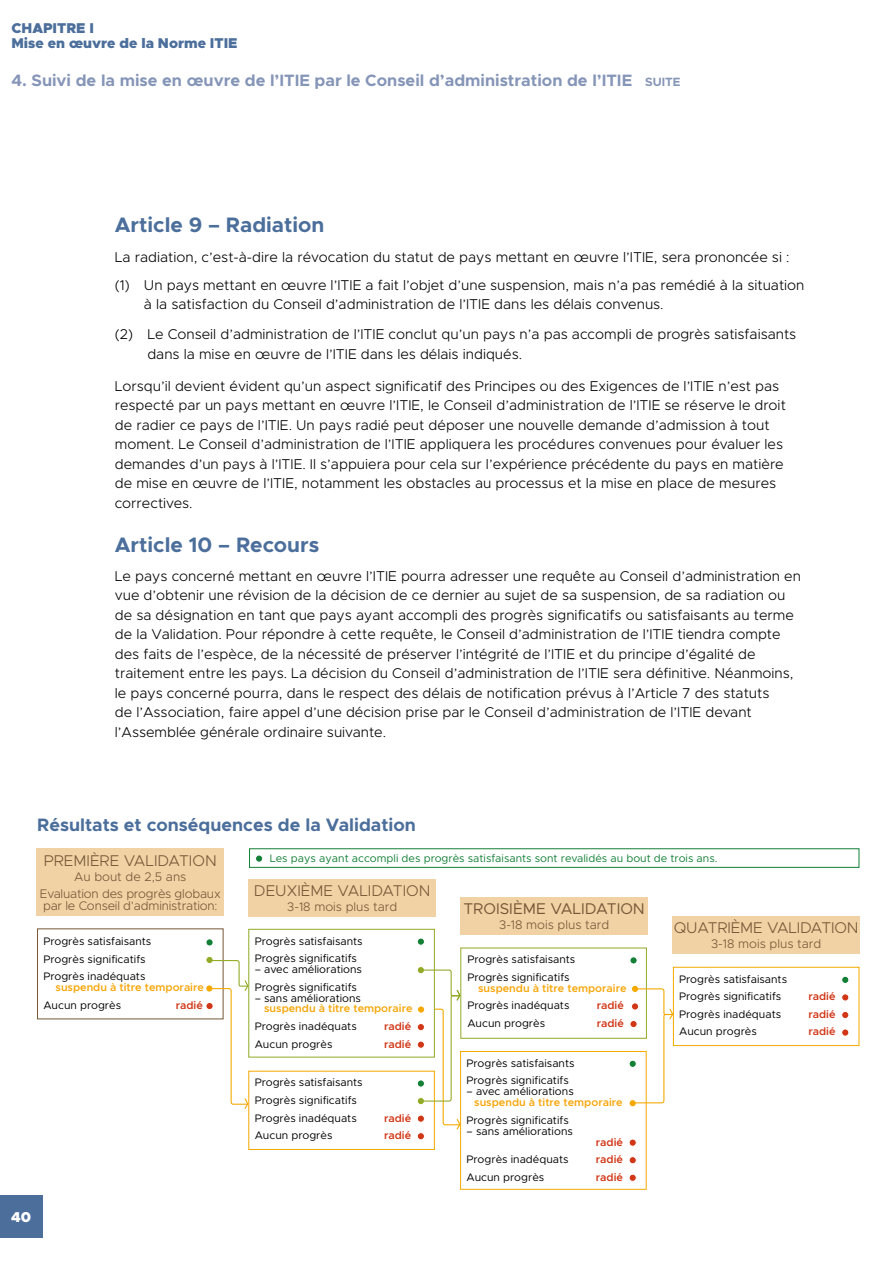
<style>
.page{position:relative;width:893px;height:1263px;background:#fff}
.page>*{position:absolute;margin:0;border:0;box-sizing:border-box;transform-origin:0 0}
.t1{font:700 21px "Metropolis";color:#4b6e9b}
.t2{font:700 18px "Metropolis";color:#4b6e9b}
.t3{font:700 16.5px "Metropolis";color:#8595b7}
.t4{font:300 15.6px "Metropolis";color:#765737}
.t5{font:15.6px "Metropolis";color:#765737}
.t6{font:900 14.4px "Metropolis";color:#fff}
.t7{font:300 14.25px/19.5px "Metropolis";color:#000}
.t8{font:900 14.25px/15.8px "Metropolis";color:#4b6e9b}
.t9{font:300 12.45px/17px "Metropolis";letter-spacing:-.015em;color:#765737;text-align:center}
.t10{font:10.95px/17.5px "Metropolis";color:#000}
.t11{font:600 10.95px "Metropolis";color:#f7a70a}
.t12{font:10.95px "Metropolis";color:#138036}
.t13{font:600 10.95px "Metropolis";color:#d13717}
.s1{font-size:12px}
</style>
<div class="page">
<div style="left:0;top:1195px;width:43px;height:42px;background:#4b6e9b"></div>
<div style="left:37px;top:848px;width:187px;height:68px;background:#f0d2a5"></div>
<div style="left:248px;top:879px;width:188px;height:37px;background:#f0d2a5"></div>
<div style="left:460px;top:897px;width:188px;height:37px;background:#f0d2a5"></div>
<div style="left:672px;top:916px;width:188px;height:37px;background:#f0d2a5"></div>
<div style="left:249px;top:848px;width:610px;height:20px;border:1px solid #138036"></div>
<svg style="left:37px;top:928px;width:823px;height:262px"></svg>
<div style="left:255px;top:855px;width:8px;height:7px;background:#138036;border-radius:50%"></div>
<div style="left:255px;top:855px;width:8px;height:7px;border:1px solid #fff;border-radius:50%"></div>
<p class="t8" style="left:11px;top:20px;width:228px">CHAPITRE I<br>Mise en œuvre de la Norme ITIE</p>
<p class="t3" style="left:11px;top:70px;width:671px">4. Suivi de la mise en œuvre de l’ITIE par le Conseil d’administration de l’ITIE <span class="s1">SUITE</span></p>
<h1 class="t1" style="left:115px;top:212px;width:211px">Article 9 – Radiation</h1>
<p class="t7" style="left:115px;top:243px;width:691px;line-height:28px">La radiation, c’est-à-dire la révocation du statut de pays mettant en œuvre l’ITIE, sera prononcée si : (1) Un pays mettant en œuvre l’ITIE a fait l’objet d’une suspension, mais n’a pas remédié à la situation</p>
<p class="t7" style="left:115px;top:289px;width:683px;line-height:30px;text-indent:29px">à la satisfaction du Conseil d’administration de l’ITIE dans les délais convenus.<br>(2) Le Conseil d’administration de l’ITIE conclut qu’un pays n’a pas accompli de progrès satisfaisants</p>
<p class="t7" style="left:147px;top:344px;width:376px">dans la mise en œuvre de l’ITIE dans les délais indiqués.</p>
<p class="t7" style="left:115px;top:376px;width:673px">Lorsqu’il devient évident qu’un aspect significatif des Principes ou des Exigences de l’ITIE n’est pas respecté par un pays mettant en œuvre l’ITIE, le Conseil d’administration de l’ITIE se réserve le droit de radier ce pays de l’ITIE. Un pays radié peut déposer une nouvelle demande d’admission à tout moment. Le Conseil d’administration de l’ITIE appliquera les procédures convenues pour évaluer les demandes d’un pays à l’ITIE. Il s’appuiera pour cela sur l’expérience précédente du pays en matière de mise en œuvre de l’ITIE, notamment les obstacles au processus et la mise en place de mesures correctives.</p>
<h1 class="t1" style="left:115px;top:531px;width:206px">Article 10 – Recours</h1>
<p class="t7" style="left:115px;top:566px;width:688px">Le pays concerné mettant en œuvre l’ITIE pourra adresser une requête au Conseil d’administration en vue d’obtenir une révision de la décision de ce dernier au sujet de sa suspension, de sa radiation ou de sa désignation en tant que pays ayant accompli des progrès significatifs ou satisfaisants au terme de la Validation. Pour répondre à cette requête, le Conseil d’administration de l’ITIE tiendra compte des faits de l’espèce, de la nécessité de préserver l’intégrité de l’ITIE et du principe d’égalité de traitement entre les pays. La décision du Conseil d’administration de l’ITIE sera définitive. Néanmoins, le pays concerné pourra, dans le respect des délais de notification prévus à l’Article 7 des statuts<br>de l’Association, faire appel d’une décision prise par le Conseil d’administration de l’ITIE devant l’Assemblée générale ordinaire suivante.</p>
<p class="t2" style="left:37px;top:813px;width:380px">Résultats et conséquences de la Validation</p>
<p class="t4" style="left:44px;top:851px;width:174px">PREMIÈRE VALIDATION</p>
<p class="t9" style="left:40px;top:868px;width:182px">Au bout de 2,5 ans<br>Evaluation des progrès globaux</p>
<p class="t9" style="left:43px;top:897px;width:176px">par le Conseil d’administration:</p>
<p class="t10" style="left:43px;top:933px;width:109px">Progrès satisfaisants<br>Progrès significatifs<br>Progrès inadéquats</p>
<p class="t11" style="left:56px;top:981px;width:150px">suspendu à titre temporaire</p>
<p class="t10" style="left:43px;top:996px;width:79px">Aucun progrès</p>
<p class="t13" style="left:176px;top:998px;width:29px">radié</p>
<p class="t6" style="left:11px;top:1208px;width:21px">40</p>
<p class="t12" style="left:270px;top:851px;width:449px">Les pays ayant accompli des progrès satisfaisants sont revalidés au bout de trois ans.</p>
<p class="t4" style="left:254px;top:881px;width:178px">DEUXIÈME VALIDATION</p>
<p class="t9" style="left:287px;top:898px;width:112px">3-18 mois plus tard</p>
<p class="t5" style="left:463px;top:899px;width:183px">TROISIÈME VALIDATION</p>
<p class="t9" style="left:499px;top:917px;width:112px">3-18 mois plus tard</p>
<p class="t4" style="left:674px;top:918px;width:186px">QUATRIÈME VALIDATION</p>
<p class="t9" style="left:711px;top:936px;width:112px">3-18 mois plus tard</p>
<p class="t10" style="left:679px;top:970px;width:109px">Progrès satisfaisants<br>Progrès significatifs</p>
<p class="t10" style="left:255px;top:932px;width:109px">Progrès satisfaisants<br>Progrès significatifs</p>
<p class="t10" style="left:255px;top:960px;width:109px">– avec améliorations<br>Progrès significatifs</p>
<p class="t10" style="left:255px;top:989px;width:108px">– sans améliorations</p>
<p class="t11" style="left:264px;top:1002px;width:150px">suspendu à titre temporaire</p>
<p class="t10" style="left:255px;top:1017px;width:104px">Progrès inadéquats</p>
<p class="t13" style="left:384px;top:1019px;width:29px">radié</p>
<p class="t10" style="left:255px;top:1035px;width:79px">Aucun progrès</p>
<p class="t13" style="left:384px;top:1037px;width:29px">radié</p>
<p class="t10" style="left:255px;top:1074px;width:109px">Progrès satisfaisants<br>Progrès significatifs<br>Progrès inadéquats</p>
<p class="t10" style="left:467px;top:951px;width:109px">Progrès satisfaisants<br>Progrès significatifs</p>
<p class="t11" style="left:478px;top:981px;width:150px">suspendu à titre temporaire</p>
<p class="t10" style="left:467px;top:997px;width:104px">Progrès inadéquats</p>
<p class="t13" style="left:597px;top:999px;width:29px">radié</p>
<p class="t10" style="left:467px;top:1014px;width:79px">Aucun progrès</p>
<p class="t13" style="left:597px;top:1016px;width:29px">radié</p>
<p class="t10" style="left:466px;top:1054px;width:109px">Progrès satisfaisants<br>Progrès significatifs</p>
<p class="t10" style="left:466px;top:1082px;width:109px">– avec améliorations</p>
<p class="t11" style="left:474px;top:1095px;width:150px">suspendu à titre temporaire</p>
<p class="t10" style="left:466px;top:1111px;width:104px">Progrès significatifs</p>
<p class="t10" style="left:466px;top:1122px;width:108px">– sans améliorations</p>
<p class="t13" style="left:596px;top:1135px;width:29px">radié</p>
<p class="t10" style="left:466px;top:1150px;width:104px">Progrès inadéquats</p>
<p class="t13" style="left:596px;top:1152px;width:29px">radié</p>
<p class="t10" style="left:466px;top:1168px;width:79px">Aucun progrès</p>
<p class="t13" style="left:596px;top:1170px;width:29px">radié</p>
<p class="t13" style="left:808px;top:990px;width:29px">radié</p>
<p class="t10" style="left:679px;top:1005px;width:104px">Progrès inadéquats</p>
<p class="t13" style="left:808px;top:1007px;width:29px">radié</p>
<p class="t10" style="left:679px;top:1023px;width:79px">Aucun progrès</p>
<p class="t13" style="left:808px;top:1025px;width:29px">radié</p>
<p class="t13" style="left:384px;top:1111px;width:29px">radié</p>
<p class="t10" style="left:255px;top:1126px;width:79px">Aucun progrès</p>
<p class="t13" style="left:384px;top:1128px;width:29px">radié</p>
</div>
